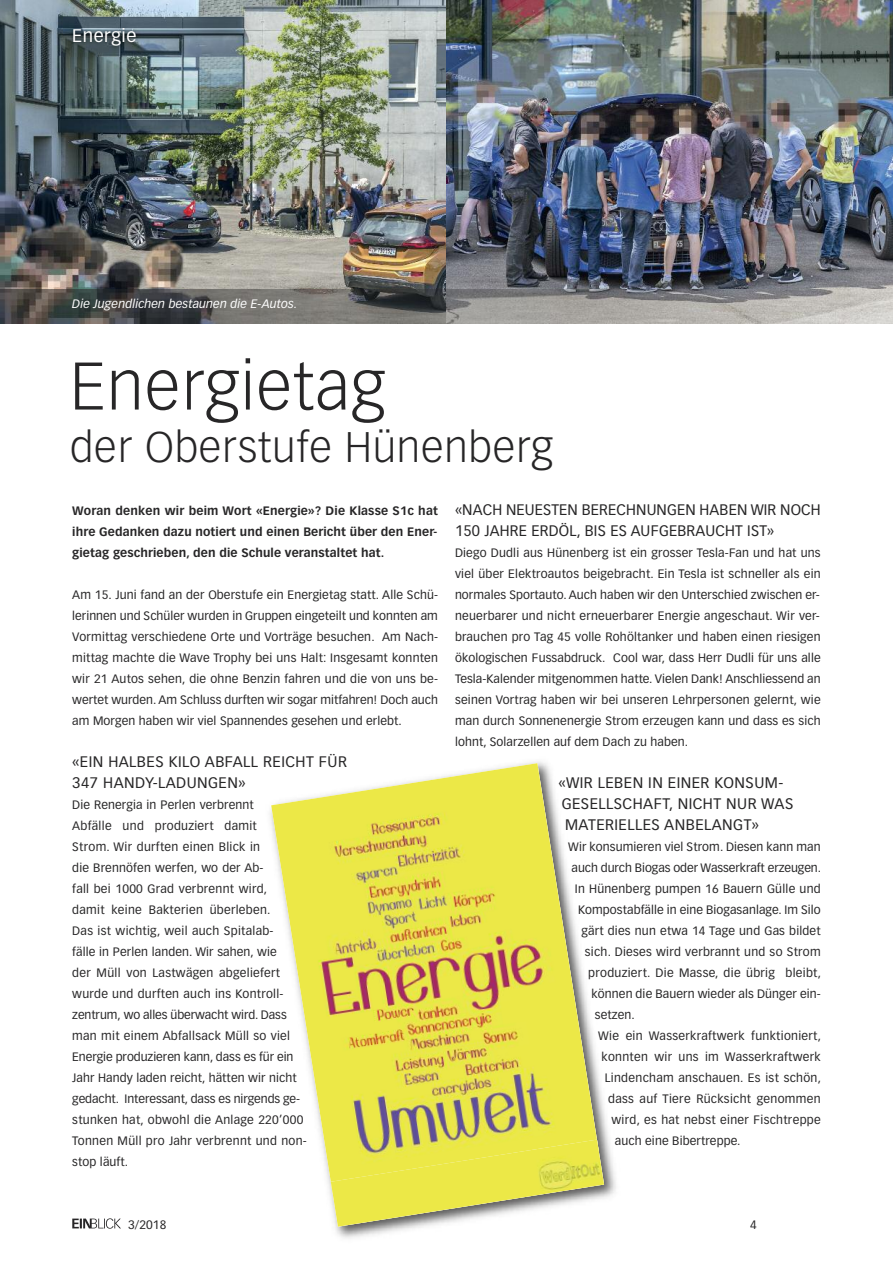
<style>
.page{position:relative;width:893px;height:1263px;background:#fff}
.page>*{position:absolute;margin:0;border:0;box-sizing:border-box;transform-origin:0 0}
.t1{font:300 66px "Vectora LH";letter-spacing:.02em;color:#272627}
.t2{font:300 42px "Vectora LH";letter-spacing:.02em;color:#272627}
.t3{font:18px "Vectora LH";letter-spacing:.03em;color:#fff}
.t4{font:15px/21px "Vectora LH";letter-spacing:.03em;color:#272627}
.t5{font:15px/21px "Vectora LH";letter-spacing:.01em;color:#272627}
.t6{font:12px/21px "Vectora LH";letter-spacing:.015em;color:#272627;text-align:justify}
.t7{font:700 12px/21px "Vectora LH";letter-spacing:.01em;color:#272627;text-align:justify}
.t8{font:12px "Vectora LH";letter-spacing:-.005em;color:#272627}
.t9{font:italic 12px "Vectora LH";letter-spacing:.01em;color:#fff}
</style>
<div class="page">
<img style="left:270px;top:761px;width:346px;height:478px">
<svg style="left:271px;top:763px;width:333px;height:464px"></svg>
<img style="left:0;top:0;width:893px;height:324px">
<img style="left:446px;top:0;width:447px;height:289px">
<svg style="left:72px;top:1218px;width:49px;height:11px"></svg>
<img style="left:0;top:289px;width:893px;height:34px">
<img style="left:271px;top:763px;width:328px;height:430px">
<img style="left:331px;top:1139px;width:273px;height:88px">
<img style="left:63px;top:18px;width:386px;height:39px">
<h3 class="t3" style="left:72px;top:28px;width:66px">Energie</h3>
<p class="t9" style="left:72px;top:299px;width:227px">Die Jugendlichen bestaunen die E-Autos.</p>
<h1 class="t1" style="left:70px;top:358px;width:316px">Energietag</h1>
<h2 class="t2" style="left:70px;top:429px;width:484px">der Oberstufe Hünenberg</h2>
<p class="t7" style="left:72px;top:501px;width:367px">Woran denken wir beim Wort «Energie»? Die Klasse S1c hat ihre Gedanken dazu notiert und einen Bericht über den Ener&shy;gietag geschrieben, den die Schule veranstaltet hat.</p>
<p class="t6" style="left:72px;top:584px;width:367px">Am 15. Juni fand an der Oberstufe ein Energietag statt. Alle Schü&shy;lerinnen und Schüler wurden in Gruppen eingeteilt und konnten am Vormittag verschiedene Orte und Vorträge besuchen. Am Nach&shy;mittag machte die Wave Trophy bei uns Halt: Insgesamt konnten wir 21 Autos sehen, die ohne Benzin fahren und die von uns be&shy;wertet wurden. Am Schluss durften wir sogar mitfahren! Doch auch am Morgen haben wir viel Spannendes gesehen und erlebt.</p>
<p class="t4" style="left:72px;top:752px;width:276px">«EIN HALBES KILO ABFALL REICHT FÜR<br>347 HANDY-LADUNGEN»</p>
<p class="t6" style="left:72px;top:794px;width:236px;text-align:left">Die Renergia in Perlen verbrennt<br>Abfälle und produziert damit<br>Strom. Wir durften einen Blick in<br>die Brennöfen werfen, wo der Ab-<br>fall bei 1000 Grad verbrennt wird,<br>damit keine Bakterien überleben.<br>Das ist wichtig, weil auch Spitalab-<br>fälle in Perlen landen. Wir sahen, wie<br>der Müll von Lastwägen abgeliefert wurde und durften auch ins Kontroll&shy;zentrum, wo alles überwacht wird. Dass man mit einem Abfallsack Müll so viel Energie produzieren kann, dass es für ein Jahr Handy laden reicht, hätten wir nicht gedacht. Interessant, dass es nirgends ge&shy;stunken hat, obwohl die Anlage 220’000<br>Tonnen Müll pro Jahr verbrennt und non&shy;stop läuft.</p>
<p class="t5" style="left:455px;top:500px;width:367px">«NACH NEUESTEN BERECHNUNGEN HABEN WIR NOCH<br>150 JAHRE ERDÖL, BIS ES AUFGEBRAUCHT IST»</p>
<p class="t6" style="left:455px;top:542px;width:367px">Diego Dudli aus Hünenberg ist ein grosser Tesla-Fan und hat uns viel über Elektroautos beigebracht. Ein Tesla ist schneller als ein normales Sportauto. Auch haben wir den Unterschied zwischen er&shy;neuerbarer und nicht erneuerbarer Energie angeschaut. Wir ver&shy;brauchen pro Tag 45 volle Rohöltanker und haben einen riesigen ökologischen Fussabdruck. Cool war, dass Herr Dudli für uns alle Tesla-Kalender mitgenommen hatte. Vielen Dank! Anschliessend an seinen Vortrag haben wir bei unseren Lehrpersonen gelernt, wie man durch Sonnenenergie Strom erzeugen kann und dass es sich lohnt, Solarzellen auf dem Dach zu haben.</p>
<p class="t4" style="left:558px;top:773px;width:236px">«WIR LEBEN IN EINER KONSUM-<br>GESELLSCHAFT, NICHT NUR WAS<br>MATERIELLES ANBELANGT»</p>
<p class="t6" style="left:568px;top:836px;width:254px">Wir konsumieren viel Strom. Diesen kann man</p>
<p class="t8" style="left:572px;top:862px;width:251px">auch durch Biogas oder Wasserkraft erzeugen.</p>
<p class="t6" style="left:575px;top:878px;width:247px">In Hünenberg pumpen 16 Bauern Gülle und</p>
<p class="t6" style="left:578px;top:899px;width:244px">Kompostabfälle in eine Biogasanlage. Im Silo</p>
<p class="t6" style="left:582px;top:920px;width:241px">gärt dies nun etwa 14 Tage und Gas bildet</p>
<p class="t6" style="left:585px;top:941px;width:237px">sich. Dieses wird verbrannt und so Strom</p>
<p class="t6" style="left:588px;top:962px;width:234px">produziert. Die Masse, die übrig bleibt,</p>
<p class="t6" style="left:592px;top:983px;width:231px">können die Bauern wieder als Dünger ein-</p>
<p class="t6" style="left:595px;top:1004px;width:42px">setzen.</p>
<p class="t6" style="left:598px;top:1025px;width:224px">Wie ein Wasserkraftwerk funktioniert,</p>
<p class="t6" style="left:601px;top:1046px;width:221px">konnten wir uns im Wasserkraftwerk</p>
<p class="t6" style="left:605px;top:1067px;width:218px">Lindencham anschauen. Es ist schön,</p>
<p class="t6" style="left:608px;top:1088px;width:214px">dass auf Tiere Rücksicht genommen</p>
<p class="t6" style="left:611px;top:1109px;width:211px">wird, es hat nebst einer Fischtreppe</p>
<p class="t6" style="left:615px;top:1130px;width:127px">auch eine Bibertreppe.</p>
<p class="t6" style="left:128px;top:1214px;width:40px">3/2018</p>
<p class="t6" style="left:750px;top:1214px;width:8px">4</p>
</div>
